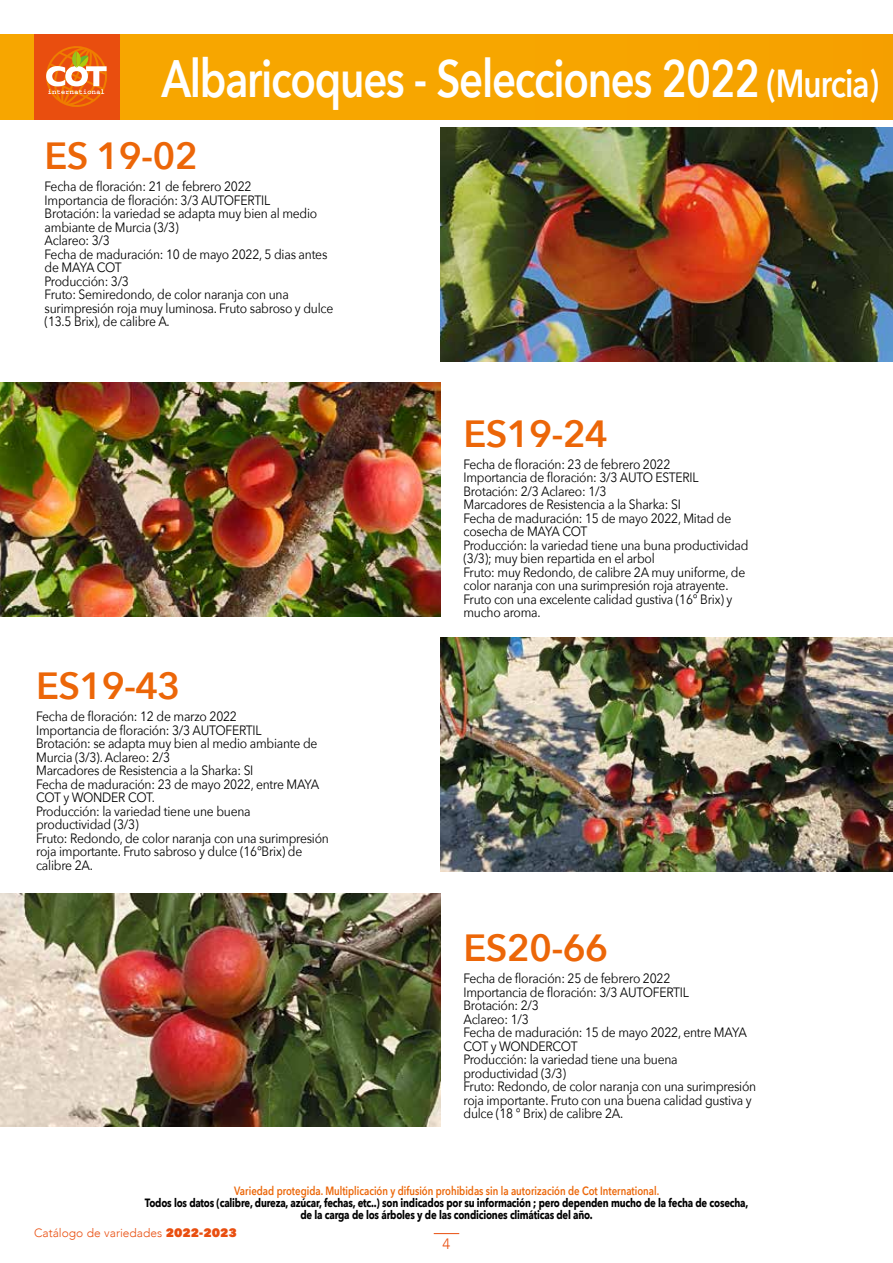
<style>
.page{position:relative;width:893px;height:1263px;background:#fff}
.page>*{position:absolute;margin:0;border:0;box-sizing:border-box;transform-origin:0 0}
.t1{font:600 52.5px "Avenir Next";letter-spacing:-.03em;color:#fff;scale:.8 1}
.t2{font:600 37.8px "Avenir Next";letter-spacing:-.02em;color:#ec6608}
.t3{font:300 15px "Avenir";color:#e94e0f}
.t4{font:13.5px/13.5px "Avenir Next";letter-spacing:-.02em;color:#000;scale:.9 1}
.t5{font:700 12px/12px "Avenir Next";letter-spacing:-.02em;color:#000;text-align:center;scale:.8 1}
.t6{font:600 12px "Avenir Next";color:#ec6608;scale:.8 1}
.t7{font:300 12px "Avenir";color:#e94e0f}
.s1{font-size:39px}
.s2{font-family:"Avenir Next";font-weight:800}
</style>
<div class="page">
<svg style="left:434px;top:1233px;width:25px;height:1px"></svg>
<div style="left:0;top:34px;width:893px;height:85px;background:#f7a600"></div>
<div style="left:34px;top:34px;width:85px;height:85px;background:#e94e0f"></div>
<svg style="left:46px;top:46px;width:61px;height:61px"></svg>
<img style="left:440px;top:128px;width:453px;height:233px">
<img style="left:0;top:383px;width:440px;height:234px">
<img style="left:0;top:893px;width:440px;height:234px">
<img style="left:440px;top:638px;width:453px;height:234px">
<h1 class="t1" style="left:162px;top:33px;width:898px">Albaricoques - Selecciones 2022 <span class="s1">(Murcia)</span></h1>
<h2 class="t2" style="left:45px;top:123px;width:155px">ES 19-02</h2>
<p class="t4" style="left:45px;top:179px;width:322px">Fecha de floración: 21 de febrero 2022<br>Importancia de floración: 3/3 AUTOFERTIL<br>Brotación: la variedad se adapta muy bien al medio ambiante de Murcia (3/3)<br>Aclareo: 3/3<br>Fecha de maduración: 10 de mayo 2022, 5 dias antes de MAYA COT<br>Producción: 3/3<br>Fruto: Semiredondo, de color naranja con una surimpresión roja muy luminosa. Fruto sabroso y dulce (13.5 Brix), de calibre A.</p>
<h2 class="t2" style="left:36px;top:653px;width:146px">ES19-43</h2>
<p class="t4" style="left:36px;top:709px;width:327px">Fecha de floración: 12 de marzo 2022<br>Importancia de floración: 3/3 AUTOFERTIL<br>Brotación: se adapta muy bien al medio ambiante de Murcia (3/3). Aclareo: 2/3<br>Marcadores de Resistencia a la Sharka: SI<br>Fecha de maduración: 23 de mayo 2022, entre MAYA COT y WONDER COT.<br>Producción: la variedad tiene une buena productividad (3/3)<br>Fruto: Redondo, de color naranja con una surimpresión roja importante. Fruto sabroso y dulce (16°Brix) de calibre 2A.</p>
<h2 class="t2" style="left:463px;top:401px;width:146px">ES19-24</h2>
<p class="t4" style="left:463px;top:457px;width:318px">Fecha de floración: 23 de febrero 2022<br>Importancia de floración: 3/3 AUTO ESTERIL Brotación: 2/3 Aclareo: 1/3<br>Marcadores de Resistencia a la Sharka: SI<br>Fecha de maduración: 15 de mayo 2022, Mitad de cosecha de MAYA COT<br>Producción: la variedad tiene una buna productividad (3/3); muy bien repartida en el arbol<br>Fruto: muy Redondo, de calibre 2A muy uniforme, de color naranja con una surimpresión roja atrayente.<br>Fruto con una excelente calidad gustiva (16° Brix) y mucho aroma.</p>
<h2 class="t2" style="left:463px;top:915px;width:146px">ES20-66</h2>
<p class="t4" style="left:463px;top:971px;width:327px">Fecha de floración: 25 de febrero 2022<br>Importancia de floración: 3/3 AUTOFERTIL<br>Brotación: 2/3<br>Aclareo: 1/3<br>Fecha de maduración: 15 de mayo 2022, entre MAYA COT y WONDERCOT<br>Producción: la variedad tiene una buena<br>productividad (3/3)<br>Fruto: Redondo, de color naranja con una surimpresión roja importante. Fruto con una buena calidad gustiva y dulce (18 ° Brix) de calibre 2A.</p>
<p class="t6" style="left:234px;top:1181px;width:533px">Variedad protegida. Multiplicación y difusión prohibidas sin la autorización de Cot International.</p>
<p class="t5" style="left:145px;top:1197px;width:756px">Todos los datos (calibre, dureza, azúcar, fechas, etc..) son indicados por su información ; pero dependen mucho de la fecha de cosecha, de la carga de los árboles y de las condiciones climáticas del año.</p>
<p class="t7" style="left:34px;top:1226px;width:204px">Catálogo de variedades <span class="s2">2022-2023</span></p>
<p class="t3" style="left:443px;top:1235px;width:9px">4</p>
</div>
